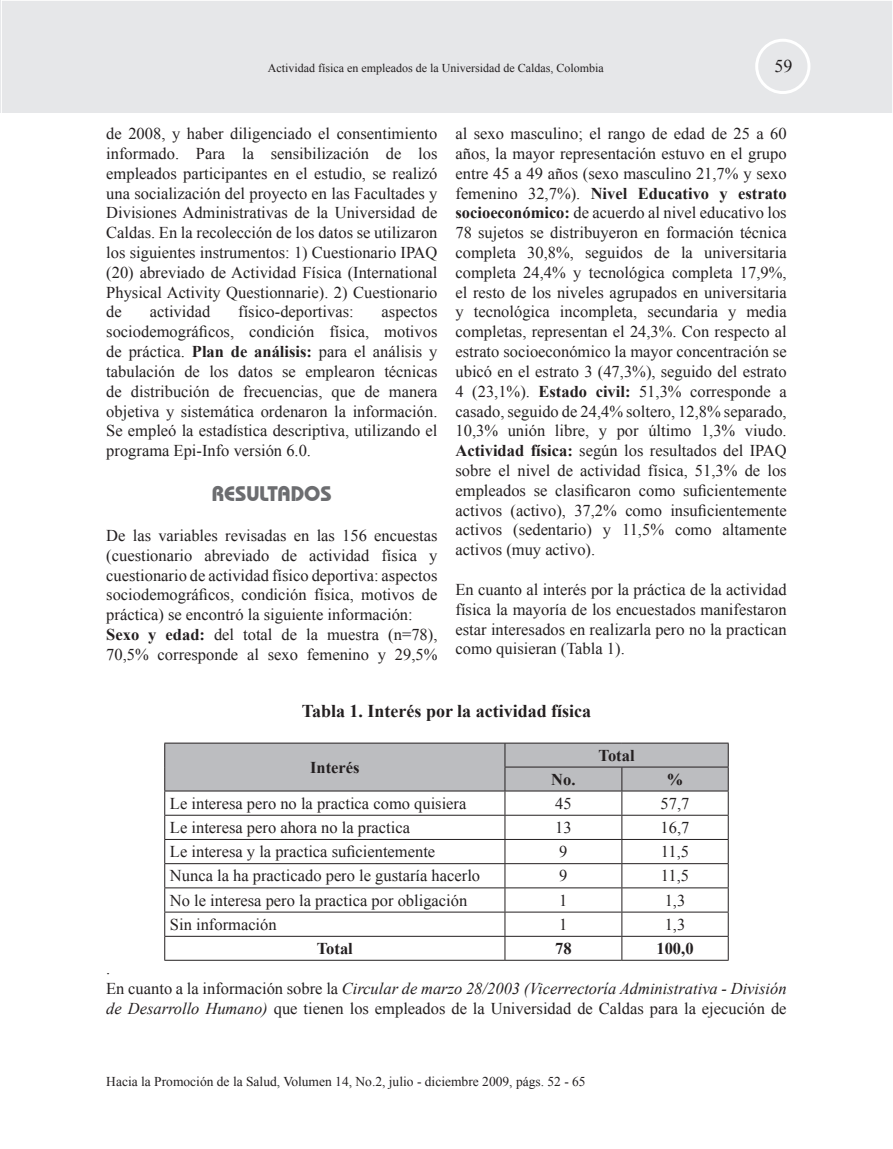
<style>
.page{position:relative;width:893px;height:1149px;background:#fff}
.page>*{position:absolute;margin:0;border:0;box-sizing:border-box;transform-origin:0 0}
.t1{font:700 21px "Bauhaus IT Cby BT";color:#6c6d70}
.t2{font:700 18px "Times New Roman";color:#231f20}
.t3{font:18px "Times New Roman";color:#231f20}
.t4{font:16.5px/19.8px "Times New Roman";color:#231f20;text-align:justify}
.t5{font:700 16.5px "Times New Roman";color:#231f20}
.t6{font:13.5px "Times New Roman";color:#231f20}
.t7{font:12px "Times New Roman";color:#231f20}
.s1{font-weight:700}
.s2{font-style:italic}
</style>
<div class="page">
<div style="left:0;top:0;width:893px;height:113px;background:#e6e7e9"></div>
<div style="left:755px;top:39px;width:55px;height:55px;border:3px solid #fff;border-radius:50%"></div>
<hr style="left:164px;top:959px;width:341px;height:1px;background:#231f20">
<hr style="left:505px;top:959px;width:117px;height:1px;background:#231f20">
<hr style="left:622px;top:959px;width:107px;height:1px;background:#231f20">
<svg style="left:164px;top:742px;width:565px;height:217px"></svg>
<p class="t7" style="left:268px;top:60px;width:337px">Actividad física en empleados de la Universidad de Caldas, Colombia</p>
<p class="t3" style="left:774px;top:54px;width:19px">59</p>
<p class="t4" style="left:106px;top:123px;width:333px">de 2008, y haber diligenciado el consentimiento informado. Para la sensibilización de los empleados participantes en el estudio, se realizó una socialización del proyecto en las Facultades y Divisiones Administrativas de la Universidad de Caldas. En la recolección de los datos se utilizaron los siguientes instrumentos: 1) Cuestionario IPAQ (20) abreviado de Actividad Física (International Physical Activity Questionnarie). 2) Cuestionario de</p>
<p class="t4" style="left:150px;top:302px;width:62px">actividad</p>
<p class="t4" style="left:238px;top:302px;width:117px">físico-deportivas:</p>
<p class="t4" style="left:106px;top:302px;width:333px;text-indent:275px">aspectos sociodemográficos, condición física, motivos de práctica. <span class="s1">Plan de análisis:</span> para el análisis y tabulación de los datos se emplearon técnicas de distribución de frecuencias, que de manera objetiva y sistemática ordenaron la información.<br>Se empleó la estadística descriptiva, utilizando el programa Epi-Info versión 6.0.</p>
<p class="t1" style="left:212px;top:481px;width:121px">RESULTADOS</p>
<p class="t4" style="left:106px;top:525px;width:333px;text-align:left">De las variables revisadas en las 156 encuestas (cuestionario abreviado de actividad física y cuestionario de actividad físico deportiva: aspectos sociodemográficos, condición física, motivos de práctica) se encontró la siguiente información:<br><span class="s1">Sexo y edad:</span> del total de la muestra (n=78), 70,5% corresponde al sexo femenino y 29,5%</p>
<p class="t4" style="left:455px;top:123px;width:333px">al sexo masculino; el rango de edad de 25 a 60 años, la mayor representación estuvo en el grupo entre 45 a 49 años (sexo masculino 21,7% y sexo femenino 32,7%). <span class="s1">Nivel Educativo y estrato socioeconómico:</span> de acuerdo al nivel educativo los 78 sujetos se distribuyeron en formación técnica completa 30,8%, seguidos de la universitaria completa 24,4% y tecnológica completa 17,9%, el resto de los niveles agrupados en universitaria y tecnológica incompleta, secundaria y media completas, representan el 24,3%. Con respecto al estrato socioeconómico la mayor concentración se ubicó en el estrato 3 (47,3%), seguido del estrato 4 (23,1%). <span class="s1">Estado civil:</span> 51,3% corresponde a casado, seguido de 24,4% soltero, 12,8% separado, 10,3% unión libre, y por último 1,3% viudo.<br><span class="s1">Actividad física:</span> según los resultados del IPAQ sobre el nivel de actividad física, 51,3% de los empleados se clasificaron como suficientemente activos (activo), 37,2% como insuficientemente activos (sedentario) y 11,5% como altamente activos (muy activo).</p>
<p class="t4" style="left:455px;top:579px;width:333px">En cuanto al interés por la práctica de la actividad física la mayoría de los encuestados manifestaron estar interesados en realizarla pero no la practican como quisieran (Tabla 1).</p>
<p class="t2" style="left:302px;top:698px;width:291px">Tabla 1. Interés por la actividad física</p>
<p class="t5" style="left:310px;top:755px;width:51px">Interés</p>
<p class="t5" style="left:599px;top:743px;width:38px">Total</p>
<p class="t5" style="left:551px;top:767px;width:26px">No.</p>
<p class="t5" style="left:667px;top:767px;width:18px">%</p>
<p class="t4" style="left:170px;top:792px;width:298px">Le interesa pero no la practica como quisiera</p>
<p class="t4" style="left:555px;top:792px;width:18px">45</p>
<p class="t4" style="left:661px;top:792px;width:30px">57,7</p>
<p class="t4" style="left:170px;top:817px;width:242px">Le interesa pero ahora no la practica</p>
<p class="t4" style="left:555px;top:817px;width:18px">13</p>
<p class="t4" style="left:661px;top:817px;width:30px">16,7</p>
<p class="t4" style="left:170px;top:841px;width:267px">Le interesa y la practica suficientemente</p>
<p class="t4" style="left:559px;top:841px;width:10px">9</p>
<p class="t4" style="left:661px;top:841px;width:30px">11,5</p>
<p class="t4" style="left:170px;top:865px;width:312px">Nunca la ha practicado pero le gustaría hacerlo</p>
<p class="t4" style="left:559px;top:865px;width:10px">9</p>
<p class="t4" style="left:661px;top:865px;width:30px">11,5</p>
<p class="t4" style="left:170px;top:889px;width:299px">No le interesa pero la practica por obligación</p>
<p class="t4" style="left:559px;top:889px;width:10px">1</p>
<p class="t4" style="left:665px;top:889px;width:22px">1,3</p>
<p class="t4" style="left:170px;top:913px;width:108px">Sin información</p>
<p class="t4" style="left:559px;top:913px;width:10px">1</p>
<p class="t4" style="left:665px;top:913px;width:22px">1,3</p>
<p class="t5" style="left:317px;top:936px;width:38px">Total</p>
<p class="t5" style="left:555px;top:936px;width:18px">78</p>
<p class="t5" style="left:656px;top:936px;width:39px">100,0</p>
<p class="t4" style="left:106px;top:958px;width:682px;text-align:left">.<br>En cuanto a la información sobre la <span class="s2">Circular de marzo 28/2003 (Vicerrectoría Administrativa - División de Desarrollo Humano)</span> que tienen los empleados de la Universidad de Caldas para la ejecución de</p>
<p class="t6" style="left:106px;top:1072px;width:481px">Hacia la Promoción de la Salud, Volumen 14, No.2, julio - diciembre 2009, págs. 52 - 65</p>
</div>
